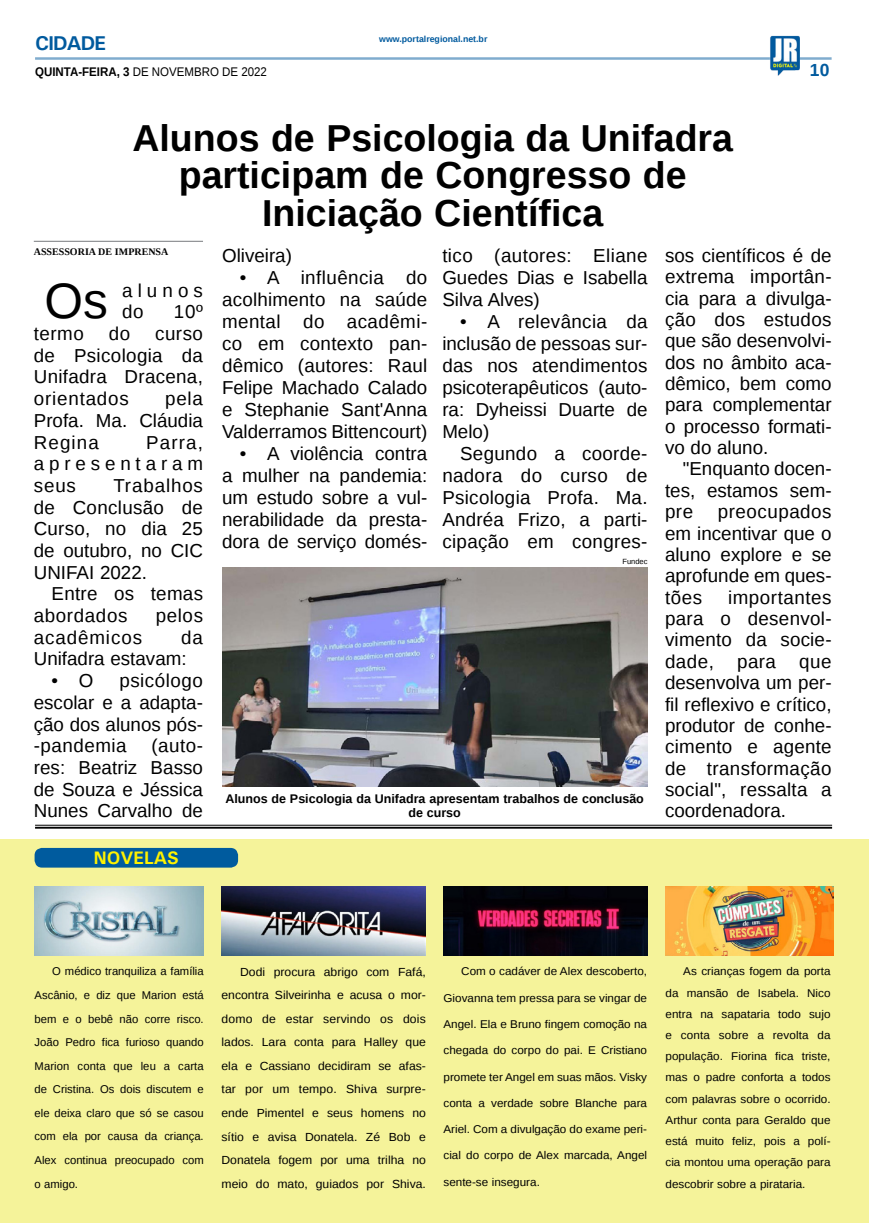
<style>
.page{position:relative;width:869px;height:1223px;background:#fff}
.page>*{position:absolute;margin:0;border:0;box-sizing:border-box;transform-origin:0 0}
.MATÉRIA{font:49.62px "Liberation Sans";color:#000}
.TÍTULO{font:700 37.5px/37.5px "Liberation Sans";color:#000;text-align:center}
.TITULO_PG{font:700 20px "Univers";letter-spacing:-.04em;color:#005a9e}
.MATÉRIA-2{font:18.75px/21.4px "Liberation Sans";color:#000;text-align:justify}
.MATÉRIA-3{font:18.75px "Liberation Sans";letter-spacing:.05em;color:#000}
.MATÉRIA-4{font:18.75px/21.2px "Liberation Sans";letter-spacing:.275em;color:#000}
.t1{font:700 18.12px "Univers";color:#fff200}
.TÍTULO-2{font:700 17.5px "Liberation Sans";color:#005a9e}
.LEGENDA{font:700 12.5px/13.8px "Liberation Sans";color:#000;text-align:center}
.DATA_PG{font:12.5px "Liberation Sans";color:#000;scale:.92 1}
.MATÉRIA-5{font:11.75px/23.5px "Liberation Sans";color:#000;text-align:justify;scale:1.04 1}
.MATÉRIA-6{font:11.25px/21.2px "Liberation Sans";color:#000;text-align:justify;scale:1.04 1}
.MATÉRIA-7{font:11.25px/23.6px "Liberation Sans";color:#000;text-align:justify}
.CRÉDITO_NOME{font:700 10px "Liberation Serif";color:#000}
.DATA_PG-2{font:700 8.75px "Liberation Sans";color:#005a9e}
.CRÉDITO_FOTO{font:7.5px "Liberation Sans";color:#000}
.s1{font-weight:700}
</style>
<div class="page">
<hr style="left:35px;top:57px;width:796px;height:3px;background:#005a9e">
<img style="left:769px;top:36px;width:30px;height:40px">
<div style="left:0;top:839px;width:868px;height:383px;background:#f5f39a"></div>
<div style="left:35px;top:848px;width:203px;height:19px;background:#005b9e;border-radius:8px"></div>
<hr style="left:35px;top:825px;width:796px;height:1px;background:#000101">
<hr style="left:35px;top:826px;width:796px;height:2px;background:#000101">
<img style="left:221px;top:886px;width:204px;height:69px">
<img style="left:665px;top:886px;width:168px;height:69px">
<img style="left:443px;top:886px;width:204px;height:69px">
<img style="left:35px;top:886px;width:169px;height:69px">
<img style="left:222px;top:567px;width:425px;height:219px">
<hr style="left:34px;top:241px;width:169px;height:1px;background:#939598">
<p class="TITULO_PG" style="left:35px;top:31px;width:72px">CIDADE</p>
<p class="DATA_PG" style="left:35px;top:65px;width:253px"><span class="s1">QUINTA-FEIRA, 3</span> DE NOVEMBRO DE 2022</p>
<p class="DATA_PG-2" style="left:379px;top:33px;width:110px">www.portalregional.net.br</p>
<p class="TÍTULO-2" style="left:809px;top:58px;width:21px">10</p>
<p class="TÍTULO" style="left:132px;top:118px;width:602px">Alunos de Psicologia da Unifadra</p>
<p class="TÍTULO" style="left:179px;top:156px;width:509px">participam de Congresso de<br>Iniciação Científica</p>
<p class="CRÉDITO_NOME" style="left:34px;top:245px;width:136px">ASSESSORIA DE IMPRENSA</p>
<p class="MATÉRIA" style="left:44px;top:273px;width:65px">Os</p>
<p class="MATÉRIA-4" style="left:122px;top:281px;width:82px">alunos do</p>
<p class="MATÉRIA-2" style="left:664px;top:245px;width:168px">sos científicos é de extrema importân&shy;cia para a divulga&shy;ção dos estudos que são desenvolvi&shy;dos no âmbito aca&shy;dêmico, bem como para complementar o processo formati&shy;vo do aluno.</p>
<p class="MATÉRIA-2" style="left:664px;top:459px;width:168px;text-indent:18px">"Enquanto docen&shy;tes, estamos sem&shy;pre</p>
<p class="MATÉRIA-2" style="left:222px;top:245px;width:71px">Oliveira)</p>
<p class="MATÉRIA-2" style="left:222px;top:267px;width:207px;line-height:22px;text-indent:18px">• A influência do acolhimento na saúde mental do acadêmi&shy;co em contexto pan&shy;dêmico (autores: Raul Felipe Machado Calado e Stephanie Sant'Anna Valderramos Bittencourt)</p>
<p class="MATÉRIA-2" style="left:222px;top:443px;width:207px;line-height:22px;text-indent:18px">• A violência contra a mulher na pandemia: um estudo sobre a vul&shy;nerabilidade da presta&shy;dora de serviço domés-</p>
<p class="MATÉRIA-2" style="left:442px;top:245px;width:207px;line-height:22px">tico (autores: Eliane Guedes Dias e Isabella Silva Alves)</p>
<p class="MATÉRIA-2" style="left:442px;top:311px;width:207px;line-height:22px;text-indent:18px">• A relevância da inclusão de pessoas sur&shy;das nos atendimentos psicoterapêuticos (auto&shy;ra: Dyheissi Duarte de Melo)</p>
<p class="MATÉRIA-2" style="left:442px;top:443px;width:207px;line-height:22px;text-indent:18px">Segundo a coorde&shy;nadora do curso de Psicologia Profa. Ma.<br>Andréa Frizo, a parti&shy;cipação em congres-</p>
<p class="MATÉRIA-2" style="left:174px;top:302px;width:31px">10º</p>
<p class="MATÉRIA-2" style="left:34px;top:323px;width:52px">termo</p>
<p class="MATÉRIA-2" style="left:109px;top:323px;width:23px">do</p>
<p class="MATÉRIA-2" style="left:34px;top:323px;width:171px;text-indent:121px">curso de Psicologia da Unifadra Dracena, orientados</p>
<p class="MATÉRIA-2" style="left:34px;top:388px;width:171px;text-indent:131px">pela Profa. Ma. Cláudia Regina</p>
<p class="MATÉRIA-2" style="left:34px;top:432px;width:171px;text-indent:112px">Parra, apresentaram seus</p>
<p class="MATÉRIA-2" style="left:34px;top:475px;width:171px;text-indent:79px">Trabalhos de Conclusão de Curso, no dia 25 de outubro, no CIC UNIFAI 2022.</p>
<p class="MATÉRIA-2" style="left:34px;top:584px;width:171px;text-indent:18px">Entre os temas abordados</p>
<p class="MATÉRIA-2" style="left:664px;top:502px;width:168px;text-indent:53px">preocupados em incentivar que o aluno explore e se aprofunde em ques&shy;tões</p>
<p class="CRÉDITO_FOTO" style="left:622px;top:557px;width:27px">Fundec</p>
<p class="MATÉRIA-2" style="left:664px;top:587px;width:168px;text-indent:63px">importantes para o desenvol&shy;vimento da socie&shy;dade, para que desenvolva um per&shy;fil reflexivo e crítico, produtor de conhe&shy;cimento e agente de transformação social", ressalta a coordenadora.</p>
<p class="MATÉRIA-2" style="left:156px;top:605px;width:49px">pelos</p>
<p class="MATÉRIA-3" style="left:34px;top:626px;width:110px">acadêmicos</p>
<p class="MATÉRIA-2" style="left:34px;top:627px;width:170px;text-indent:147px">da<br>Unifadra estavam:</p>
<p class="MATÉRIA-2" style="left:52px;top:670px;width:43px">• O</p>
<p class="MATÉRIA-2" style="left:34px;top:670px;width:171px;text-indent:85px">psicólogo escolar e a adapta&shy;ção dos alunos pós--pandemia</p>
<p class="MATÉRIA-2" style="left:34px;top:735px;width:171px;text-indent:117px">(auto&shy;res: Beatriz Basso de Souza e Jéssica Nunes Carvalho de</p>
<p class="LEGENDA" style="left:225px;top:791px;width:420px">Alunos de Psicologia da Unifadra apresentam trabalhos de conclusão de curso</p>
<p class="t1" style="left:94px;top:846px;width:87px">NOVELAS</p>
<p class="MATÉRIA-7" style="left:35px;top:960px;width:171px;text-indent:18px">O médico tranquiliza a família Ascânio, e diz que Marion está bem e o bebê não corre risco.<br>João Pedro fica furioso quando Marion conta que leu a carta de Cristina. Os dois discutem e ele deixa claro que só se casou com ela por causa da criança.<br>Alex continua preocupado com o amigo.</p>
<p class="MATÉRIA-5" style="left:221px;top:960px;width:198px;text-indent:18px">Dodi procura abrigo com Fafá, encontra Silveirinha e acusa o mor&shy;domo de estar servindo os dois lados. Lara conta para Halley que ela e Cassiano decidiram se afas&shy;tar por um tempo. Shiva surpre&shy;ende Pimentel e seus homens no sítio e avisa Donatela. Zé Bob e Donatela fogem por uma trilha no meio do mato, guiados por Shiva.</p>
<p class="MATÉRIA-6" style="left:461px;top:961px;width:180px">Com o cadáver de Alex descoberto,</p>
<p class="MATÉRIA-6" style="left:443px;top:987px;width:197px">Giovanna tem pressa para se vingar de</p>
<p class="MATÉRIA-6" style="left:443px;top:1013px;width:197px">Angel. Ela e Bruno fingem comoção na</p>
<p class="MATÉRIA-6" style="left:443px;top:1040px;width:197px">chegada do corpo do pai. E Cristiano</p>
<p class="MATÉRIA-6" style="left:443px;top:1066px;width:197px">promete ter Angel em suas mãos. Visky</p>
<p class="MATÉRIA-6" style="left:443px;top:1092px;width:197px">conta a verdade sobre Blanche para</p>
<p class="MATÉRIA-6" style="left:443px;top:1119px;width:197px">Ariel. Com a divulgação do exame peri-</p>
<p class="MATÉRIA-6" style="left:443px;top:1145px;width:197px">cial do corpo de Alex marcada, Angel</p>
<p class="MATÉRIA-6" style="left:443px;top:1171px;width:94px">sente-se insegura.</p>
<p class="MATÉRIA-6" style="left:665px;top:961px;width:160px;text-indent:18px">As crianças fogem da porta da mansão de Isabela. Nico entra na sapataria todo sujo e conta sobre a revolta da população. Fiorina fica triste, mas o padre conforta a todos com palavras sobre o ocorrido.<br>Arthur conta para Geraldo que está muito feliz, pois a polí&shy;cia montou uma operação para descobrir sobre a pirataria.</p>
</div>
